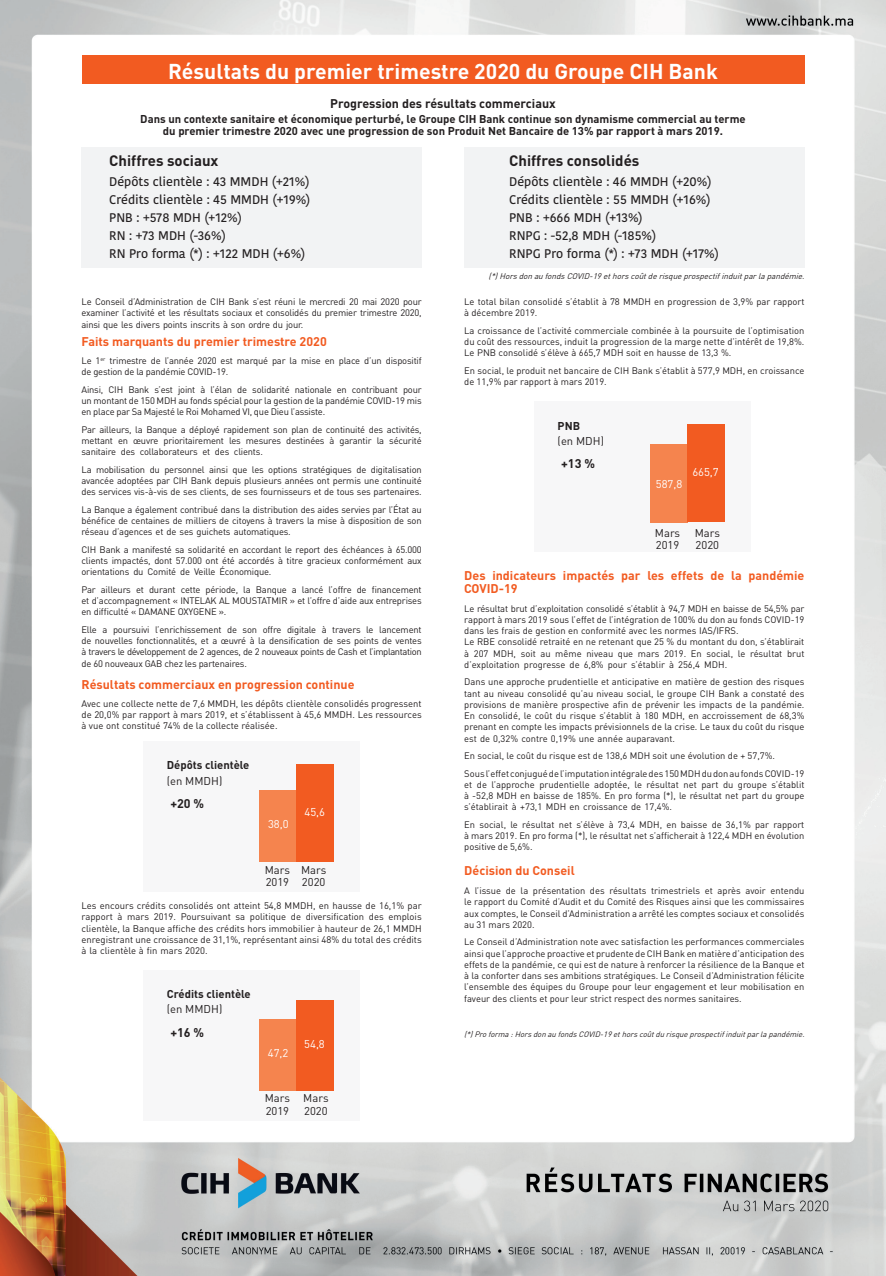
<style>
.page{position:relative;width:886px;height:1276px;background:#fff}
.page>*{position:absolute;margin:0;border:0;box-sizing:border-box;transform-origin:0 0}
.t1{font:700 21.25px "DIN";color:#fff}
.t2{font:700 15px "DIN";color:#231f20}
.t3{font:500 12.5px/18px "Kohinoor Bangla";color:#231f20}
.t4{font:700 12.5px/12.5px "DIN Pro";color:#f25b21}
.t5{font:700 12.5px "DIN Pro";color:#231f20}
.t6{font:700 11.25px/12.5px "DIN Pro";color:#231f20;text-align:center}
.t7{font:11.25px/12.5px "DIN Pro";color:#231f20}
.t8{font:11.25px "DIN Pro";color:#fff}
.t9{font:9.5px/11.2px "DIN Pro";color:#231f20;text-align:justify}
.t10{font:9.38px/11.2px "DIN Pro";color:#231f20;text-align:justify}
.t11{font:9.38px/11.2px "DIN Pro";letter-spacing:-.02em;color:#231f20}
.t12{font:italic 8.12px "DIN Pro";color:#231f20}
.t13{font:italic 7.75px "DIN Pro";color:#231f20}
</style>
<div class="page">
<img style="left:0;top:0;width:886px;height:1276px">
<div style="left:81px;top:56px;width:723px;height:28px;background:#f25b21"></div>
<div style="left:81px;top:147px;width:341px;height:121px;background:#f2f3f4"></div>
<div style="left:464px;top:147px;width:340px;height:121px;background:#f2f3f4"></div>
<div style="left:534px;top:401px;width:216px;height:151px;background:#f7f7f8"></div>
<div style="left:650px;top:444px;width:37px;height:78px;background:#f5844e"></div>
<div style="left:687px;top:424px;width:38px;height:98px;background:#f25b21"></div>
<div style="left:143px;top:741px;width:217px;height:151px;background:#f7f7f8"></div>
<div style="left:259px;top:790px;width:38px;height:71px;background:#f5844e"></div>
<div style="left:296px;top:763px;width:38px;height:98px;background:#f25b21"></div>
<div style="left:143px;top:969px;width:217px;height:151px;background:#f7f7f8"></div>
<div style="left:259px;top:1019px;width:37px;height:71px;background:#f5844e"></div>
<div style="left:296px;top:1000px;width:38px;height:90px;background:#f25b21"></div>
<h1 class="t1" style="left:168px;top:57px;width:551px">Résultats du premier trimestre 2020 du Groupe CIH Bank</h1>
<h3 class="t5" style="left:330px;top:95px;width:227px">Progression des résultats commerciaux</h3>
<p class="t6" style="left:140px;top:112px;width:607px">Dans un contexte sanitaire et économique perturbé, le Groupe CIH Bank continue son dynamisme commercial au terme du premier trimestre 2020 avec une progression de son Produit Net Bancaire de 13% par rapport à mars 2019.</p>
<h2 class="t2" style="left:109px;top:151px;width:111px">Chiffres sociaux</h2>
<h3 class="t3" style="left:109px;top:172px;width:203px">Dépôts clientèle : 43 MMDH (+21%)<br>Crédits clientèle : 45 MMDH (+19%)<br>PNB : +578 MDH (+12%)<br>RN : +73 MDH (-36%)<br>RN Pro forma (*) : +122 MDH (+6%)</h3>
<p class="t10" style="left:81px;top:296px;width:342px">Le Conseil d’Administration de CIH Bank s’est réuni le mercredi 20 mai 2020 pour examiner l’activité et les résultats sociaux et consolidés du premier trimestre 2020, ainsi que les divers points inscrits à son ordre du jour.</p>
<h3 class="t4" style="left:81px;top:335px;width:247px">Faits marquants du premier trimestre 2020</h3>
<p class="t11" style="left:81px;top:354px;width:342px">Le 1<sup>er</sup> trimestre de l’année 2020 est marqué par la mise en place d’un dispositif de gestion de la pandémie COVID-19.</p>
<p class="t10" style="left:81px;top:383px;width:342px">Ainsi, CIH Bank s’est joint à l’élan de solidarité nationale en contribuant pour un montant de 150 MDH au fonds spécial pour la gestion de la pandémie COVID-19 mis en place par Sa Majesté le Roi Mohamed VI, que Dieu l’assiste.</p>
<p class="t10" style="left:81px;top:423px;width:342px">Par ailleurs, la Banque a déployé rapidement son plan de continuité des activités, mettant en œuvre prioritairement les mesures destinées à garantir la sécurité sanitaire des collaborateurs et des clients.</p>
<p class="t10" style="left:81px;top:463px;width:342px">La mobilisation du personnel ainsi que les options stratégiques de digitalisation avancée adoptées par CIH Bank depuis plusieurs années ont permis une continuité des services vis-à-vis de ses clients, de ses fournisseurs et de tous ses partenaires.</p>
<p class="t10" style="left:81px;top:503px;width:342px">La Banque a également contribué dans la distribution des aides servies par l’État au bénéfice de centaines de milliers de citoyens à travers la mise à disposition de son réseau d’agences et de ses guichets automatiques.</p>
<p class="t10" style="left:81px;top:543px;width:342px">CIH Bank a manifesté sa solidarité en accordant le report des échéances à 65.000 clients impactés, dont 57.000 ont été accordés à titre gracieux conformément aux orientations du Comité de Veille Économique.</p>
<p class="t10" style="left:81px;top:583px;width:342px">Par ailleurs et durant cette période, la Banque a lancé l’offre de financement et d’accompagnement « INTELAK AL MOUSTATMIR » et l’offre d’aide aux entreprises en difficulté « DAMANE OXYGENE ».</p>
<p class="t10" style="left:81px;top:623px;width:342px">Elle a poursuivi l’enrichissement de son offre digitale à travers le lancement de nouvelles fonctionnalités, et a œuvré à la densification de ses points de ventes à travers le développement de 2 agences, de 2 nouveaux points de Cash et l’implantation de 60 nouveaux GAB chez les partenaires.</p>
<h3 class="t4" style="left:81px;top:678px;width:275px">Résultats commerciaux en progression continue</h3>
<p class="t9" style="left:81px;top:697px;width:342px">Avec une collecte nette de 7,6 MMDH, les dépôts clientèle consolidés progressent de 20,0% par rapport à mars 2019, et s’établissent à 45,6 MMDH. Les ressources à vue ont constitué 74% de la collecte réalisée.</p>
<p class="t6" style="left:167px;top:758px;width:84px">Dépôts clientèle</p>
<p class="t7" style="left:167px;top:773px;width:57px">(en MMDH)</p>
<h3 class="t5" style="left:170px;top:795px;width:35px">+20 %</h3>
<p class="t8" style="left:268px;top:816px;width:22px">38,0</p>
<p class="t7" style="left:265px;top:863px;width:27px">Mars<br>2019</p>
<p class="t8" style="left:304px;top:804px;width:22px">45,6</p>
<p class="t7" style="left:301px;top:863px;width:27px">Mars<br>2020</p>
<p class="t9" style="left:81px;top:899px;width:342px">Les encours crédits consolidés ont atteint 54,8 MMDH, en hausse de 16,1% par rapport à mars 2019. Poursuivant sa politique de diversification des emplois clientèle, la Banque affiche des crédits hors immobilier à hauteur de 26,1 MMDH enregistrant une croissance de 31,1%, représentant ainsi 48% du total des crédits à la clientèle à fin mars 2020.</p>
<p class="t6" style="left:167px;top:987px;width:85px">Crédits clientèle</p>
<p class="t7" style="left:167px;top:1002px;width:57px">(en MMDH)</p>
<h3 class="t5" style="left:170px;top:1023px;width:35px">+16 %</h3>
<p class="t8" style="left:268px;top:1045px;width:22px">47,2</p>
<p class="t8" style="left:304px;top:1036px;width:22px">54,8</p>
<p class="t7" style="left:265px;top:1091px;width:27px">Mars<br>2019</p>
<p class="t7" style="left:303px;top:1091px;width:27px">Mars<br>2020</p>
<h2 class="t2" style="left:509px;top:151px;width:132px">Chiffres consolidés</h2>
<h3 class="t3" style="left:509px;top:172px;width:211px">Dépôts clientèle : 46 MMDH (+20%)<br>Crédits clientèle : 55 MMDH (+16%)<br>PNB : +666 MDH (+13%)<br>RNPG : -52,8 MDH (-185%)<br>RNPG Pro forma (*) : +73 MDH (+17%)</h3>
<p class="t12" style="left:489px;top:270px;width:320px">(*)HorsdonaufondsCOVID-19ethorscoûtderisqueprospectifinduitparlapandémie.</p>
<p class="t10" style="left:464px;top:296px;width:342px">Le total bilan consolidé s’établit à 78 MMDH en progression de 3,9% par rapport à décembre 2019.</p>
<p class="t10" style="left:464px;top:324px;width:342px">La croissance de l’activité commerciale combinée à la poursuite de l’optimisation du coût des ressources, induit la progression de la marge nette d’intérêt de 19,8%.<br>Le PNB consolidé s’élève à 665,7 MDH soit en hausse de 13,3 %.</p>
<p class="t10" style="left:464px;top:364px;width:342px">En social, le produit net bancaire de CIH Bank s’établit à 577,9 MDH, en croissance de 11,9% par rapport à mars 2019.</p>
<p class="t6" style="left:558px;top:419px;width:24px">PNB</p>
<p class="t7" style="left:558px;top:434px;width:48px">(en MDH)</p>
<h3 class="t5" style="left:561px;top:455px;width:35px">+13 %</h3>
<p class="t8" style="left:692px;top:464px;width:28px">665,7</p>
<p class="t8" style="left:656px;top:476px;width:28px">587,8</p>
<p class="t7" style="left:655px;top:526px;width:27px">Mars<br>2019</p>
<p class="t7" style="left:695px;top:526px;width:27px">Mars<br>2020</p>
<h3 class="t4" style="left:464px;top:569px;width:342px">Des indicateurs impactés par les effets de la pandémie<br>COVID-19</h3>
<p class="t10" style="left:464px;top:602px;width:342px;text-align:left">Le résultat brut d’exploitation consolidé s’établit à 94,7 MDH en baisse de 54,5% par rapport à mars 2019 sous l’effet de l’intégration de 100% du don au fonds COVID-19 dans les frais de gestion en conformité avec les normes IAS/IFRS.<br>Le RBE consolidé retraité en ne retenant que 25 % du montant du don, s’établirait à 207 MDH, soit au même niveau que mars 2019. En social, le résultat brut d’exploitation progresse de 6,8% pour s’établir à 256,4 MDH.</p>
<p class="t10" style="left:464px;top:676px;width:342px">Dans une approche prudentielle et anticipative en matière de gestion des risques tant au niveau consolidé qu’au niveau social, le groupe CIH Bank a constaté des provisions de manière prospective afin de prévenir les impacts de la pandémie.<br>En consolidé, le coût du risque s’établit à 180 MDH, en accroissement de 68,3% prenant en compte les impacts prévisionnels de la crise. Le taux du coût du risque est de 0,32% contre 0,19% une année auparavant.</p>
<p class="t10" style="left:464px;top:746px;width:342px;line-height:17.5px">En social, le coût du risque est de 138,6 MDH soit une évolution de + 57,7%.<br>Sous l’effet conjugué de l’imputation intégrale des 150 MDH du don au fonds COVID-19</p>
<p class="t10" style="left:464px;top:778px;width:342px">et de l’approche prudentielle adoptée, le résultat net part du groupe s’établit à -52,8 MDH en baisse de 185%. En pro forma (*), le résultat net part du groupe s’établirait à +73,1 MDH en croissance de 17,4%.</p>
<p class="t10" style="left:464px;top:818px;width:342px">En social, le résultat net s’élève à 73,4 MDH, en baisse de 36,1% par rapport à mars 2019. En pro forma (*), le résultat net s’afficherait à 122,4 MDH en évolution positive de 5,6%.</p>
<h3 class="t4" style="left:464px;top:864px;width:112px">Décision du Conseil</h3>
<p class="t10" style="left:464px;top:884px;width:342px">A l’issue de la présentation des résultats trimestriels et après avoir entendu le rapport du Comité d’Audit et du Comité des Risques ainsi que les commissaires aux comptes, le Conseil d’Administration a arrêté les comptes sociaux et consolidés au 31 mars 2020.</p>
<p class="t10" style="left:464px;top:936px;width:342px">Le Conseil d’Administration note avec satisfaction les performances commerciales ainsi que l’approche proactive et prudente de CIH Bank en matière d’anticipation des effets de la pandémie, ce qui est de nature à renforcer la résilience de la Banque et à la conforter dans ses ambitions stratégiques. Le Conseil d’Administration félicite l’ensemble des équipes du Groupe pour leur engagement et leur mobilisation en faveur des clients et pour leur strict respect des normes sanitaires.</p>
<p class="t13" style="left:464px;top:1028px;width:344px">(*)Proforma:HorsdonaufondsCOVID-19ethorscoûtdurisqueprospectifinduitparlapandémie.</p>
</div>
